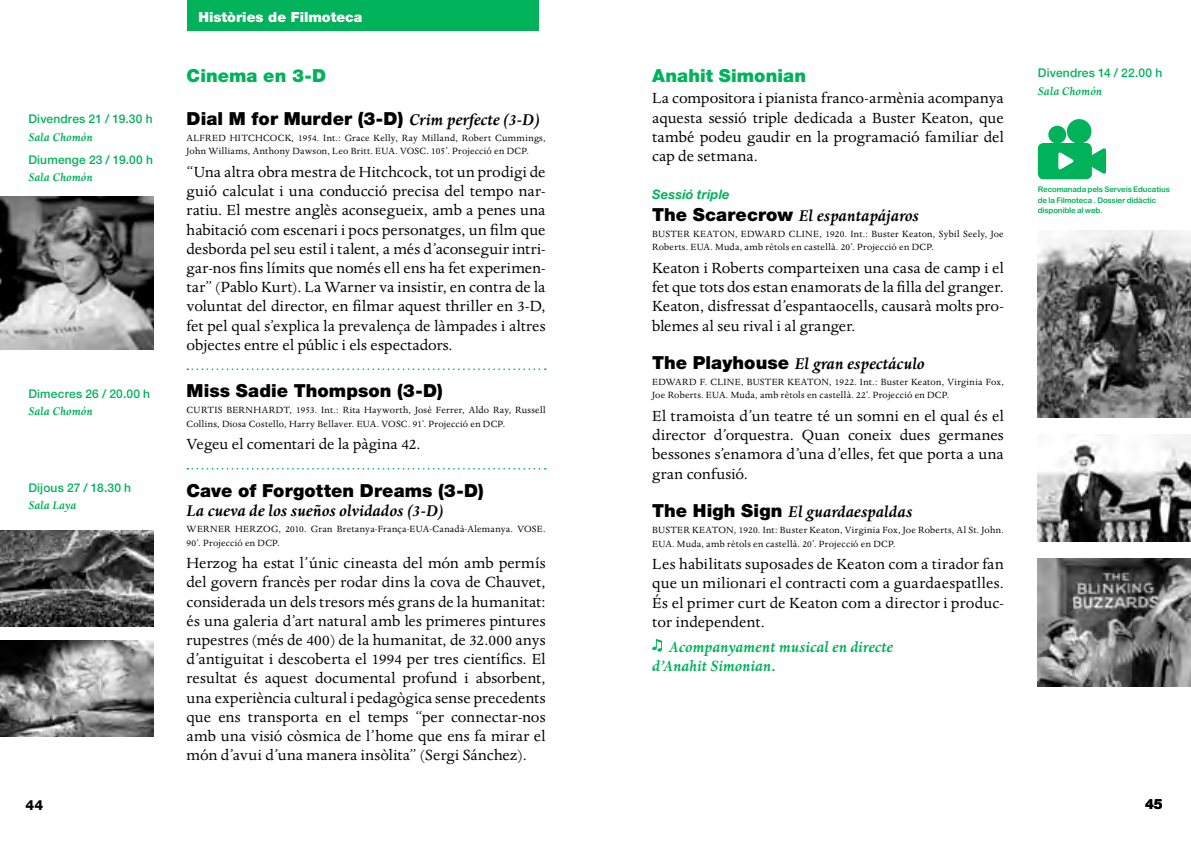
<style>
.page{position:relative;width:1191px;height:845px;background:#fff}
.page>*{position:absolute;margin:0;border:0;box-sizing:border-box;transform-origin:0 0}
.t1{font:italic 700 18px "Dante";color:#000}
.t2{font:900 18px "Helvetica Neue LT";letter-spacing:.005em;color:#000}
.t3{font:900 18px "Helvetica Neue LT";letter-spacing:.005em;color:#00b25a}
.t4{font:17px/19.2px "Dante";letter-spacing:.005em;color:#000;text-align:justify}
.t5{font:italic 700 17px/19.2px "Dante";letter-spacing:-.005em;color:#00b25a}
.t6{font:900 14px "Helvetica Neue LT";color:#fff}
.t7{font:800 14px "Helvetica Neue LT";color:#000}
.t8{font:italic 700 13px "Helvetica Neue LT";letter-spacing:.01em;color:#00b25a}
.t9{font:italic 700 12.8px "Dante";letter-spacing:.01em;color:#00b25a}
.t10{font:500 12px "Helvetica Neue LT";letter-spacing:.015em;color:#00b25a}
.t11{font:10.4px/13.6px "Dante";letter-spacing:.025em;color:#000}
.t12{font:7.8px/10.4px "Arial Rounded MT Bold";letter-spacing:-.02em;color:#00b25a}
.s1{font-family:"Dante";font-weight:700;font-style:italic}
.s2{font-family:"Helvetica Neue LT";font-weight:900;font-style:normal}
</style>
<div class="page">
<div style="left:187px;top:0;width:352px;height:30px;background:#00b25a"></div>
<svg style="left:187px;top:368px;width:359px;height:2px"></svg>
<svg style="left:187px;top:468px;width:359px;height:1px"></svg>
<svg style="left:652px;top:639px;width:10px;height:13px"></svg>
<div style="left:1037px;top:143px;width:54px;height:36px;background:#00b25a;border-radius:6px"></div>
<svg style="left:1091px;top:147px;width:15px;height:28px"></svg>
<div style="left:1067px;top:119px;width:24px;height:25px;background:#00b25a;border-radius:50%"></div>
<div style="left:1048px;top:126px;width:18px;height:18px;background:#00b25a;border-radius:50%"></div>
<svg style="left:1058px;top:152px;width:16px;height:18px"></svg>
<img style="left:0;top:197px;width:153px;height:153px">
<img style="left:0;top:531px;width:153px;height:95px">
<img style="left:0;top:640px;width:153px;height:96px">
<img style="left:1037px;top:231px;width:154px;height:186px">
<img style="left:1037px;top:434px;width:154px;height:107px">
<img style="left:1037px;top:558px;width:154px;height:128px">
<p class="t10" style="left:28px;top:112px;width:126px">Divendres 21 / 19.30 h</p>
<p class="t9" style="left:28px;top:130px;width:66px">Sala Chomón</p>
<p class="t10" style="left:28px;top:152px;width:126px">Diumenge 23 / 19.00 h</p>
<p class="t9" style="left:28px;top:170px;width:66px">Sala Chomón</p>
<p class="t10" style="left:28px;top:386px;width:123px">Dimecres 26 / 20.00 h</p>
<p class="t9" style="left:28px;top:404px;width:66px">Sala Chomón</p>
<p class="t10" style="left:28px;top:480px;width:104px">Dijous 27 / 18.30 h</p>
<p class="t9" style="left:28px;top:498px;width:49px">Sala Laya</p>
<p class="t7" style="left:26px;top:796px;width:19px">44</p>
<p class="t6" style="left:198px;top:9px;width:165px">Històries de Filmoteca</p>
<p class="t3" style="left:187px;top:65px;width:141px">Cinema en 3-D</p>
<p class="t2" style="left:187px;top:108px;width:355px">Dial M for Murder (3-D) <span class="s1">Crim perfecte (3-D)</span></p>
<p class="t11" style="left:187px;top:131px;width:360px">ALFRED HITCHCOCK, 1954. Int.: Grace Kelly, Ray Milland, Robert Cummings,<br>John Williams, Anthony Dawson, Leo Britt. EUA. VOSC. 105’. Projecció en DCP.</p>
<p class="t4" style="left:187px;top:163px;width:360px">“Una altra obra mestra de Hitchcock, tot un prodigi de guió calculat i una conducció precisa del tempo nar&shy;ratiu. El mestre anglès aconsegueix, amb a penes una habitació com escenari i pocs personatges, un film que desborda pel seu estil i talent, a més d’aconseguir intri&shy;gar-nos fins límits que només ell ens ha fet experimen&shy;tar” (Pablo Kurt). La Warner va insistir, en contra de la voluntat del director, en filmar aquest thriller en 3-D, fet pel qual s’explica la prevalença de làmpades i altres objectes entre el públic i els espectadors.</p>
<p class="t2" style="left:187px;top:380px;width:258px">Miss Sadie Thompson (3-D)</p>
<p class="t11" style="left:187px;top:403px;width:360px">CURTIS BERNHARDT, 1953. Int.: Rita Hayworth, José Ferrer, Aldo Ray, Russell<br>Collins, Diosa Costello, Harry Bellaver. EUA. VOSC. 91’. Projecció en DCP.</p>
<p class="t4" style="left:187px;top:435px;width:236px">Vegeu el comentari de la pàgina 42.</p>
<p class="t2" style="left:187px;top:480px;width:299px">Cave of Forgotten Dreams (3-D)</p>
<p class="t1" style="left:187px;top:501px;width:259px">La cueva de los sueños olvidados (3-D)</p>
<p class="t11" style="left:187px;top:522px;width:360px">WERNER HERZOG, 2010. Gran Bretanya-França-EUA-Canadà-Alemanya. VOSE.<br>90’. Projecció en DCP.</p>
<p class="t4" style="left:187px;top:554px;width:360px">Herzog ha estat l’únic cineasta del món amb permís del govern francès per rodar dins la cova de Chauvet, considerada un dels tresors més grans de la humanitat: és una galeria d’art natural amb les primeres pintures rupestres (més de 400) de la humanitat, de 32.000 anys d’antiguitat i descoberta el 1994 per tres científics. El resultat és aquest documental profund i absorbent, una experiència cultural i pedagògica sense precedents que ens transporta en el temps “per connectar-nos amb una visió còsmica de l’home que ens fa mirar el món d’avui d’una manera insòlita” (Sergi Sánchez).</p>
<p class="t3" style="left:652px;top:65px;width:155px">Anahit Simonian</p>
<p class="t4" style="left:652px;top:89px;width:353px">La compositora i pianista franco-armènia acompanya aquesta sessió triple dedicada a Buster Keaton, que també podeu gaudir en la programació familiar del cap de setmana.</p>
<p class="t8" style="left:652px;top:187px;width:79px">Sessió triple</p>
<p class="t1" style="left:652px;top:206px;width:268px"><span class="s2">The Scarecrow</span> El espantapájaros</p>
<p class="t11" style="left:652px;top:227px;width:353px">BUSTER KEATON, EDWARD CLINE, 1920. Int.: Buster Keaton, Sybil Seely, Joe<br>Roberts. EUA. Muda, amb rètols en castellà. 20’. Projecció en DCP.</p>
<p class="t4" style="left:652px;top:259px;width:353px">Keaton i Roberts comparteixen una casa de camp i el fet que tots dos estan enamorats de la filla del granger.<br>Keaton, disfressat d’espantaocells, causarà molts pro&shy;blemes al seu rival i al granger.</p>
<p class="t1" style="left:652px;top:354px;width:274px"><span class="s2">The Playhouse</span> El gran espectáculo</p>
<p class="t11" style="left:652px;top:375px;width:353px">EDWARD F. CLINE, BUSTER KEATON, 1922. Int.: Buster Keaton, Virginia Fox,<br>Joe Roberts. EUA. Muda, amb rètols en castellà. 22’. Projecció en DCP.</p>
<p class="t4" style="left:652px;top:407px;width:353px">El tramoista d’un teatre té un somni en el qual és el director d’orquestra. Quan coneix dues germanes bessones s’enamora d’una d’elles, fet que porta a una gran confusió.</p>
<p class="t1" style="left:652px;top:502px;width:262px"><span class="s2">The High Sign</span> El guardaespaldas</p>
<p class="t11" style="left:652px;top:523px;width:353px">BUSTER KEATON, 1920. Int: Buster Keaton, Virginia Fox, Joe Roberts, Al St. John.<br>EUA. Muda, amb rètols en castellà. 20’. Projecció en DCP.</p>
<p class="t4" style="left:652px;top:555px;width:353px">Les habilitats suposades de Keaton com a tirador fan que un milionari el contracti com a guardaespatlles.<br>És el primer curt de Keaton com a director i produc&shy;tor independent.</p>
<p class="t5" style="left:652px;top:637px;width:242px;text-indent:17px">Acompanyament musical en directe d’Anahit Simonian.</p>
<p class="t10" style="left:1037px;top:66px;width:126px">Divendres 14 / 22.00 h</p>
<p class="t9" style="left:1037px;top:84px;width:66px">Sala Chomón</p>
<p class="t12" style="left:1037px;top:184px;width:133px">Recomanada pels Serveis Educatius de la Filmoteca . Dossier didàctic disponible al web.</p>
<p class="t7" style="left:1145px;top:795px;width:19px">45</p>
</div>
